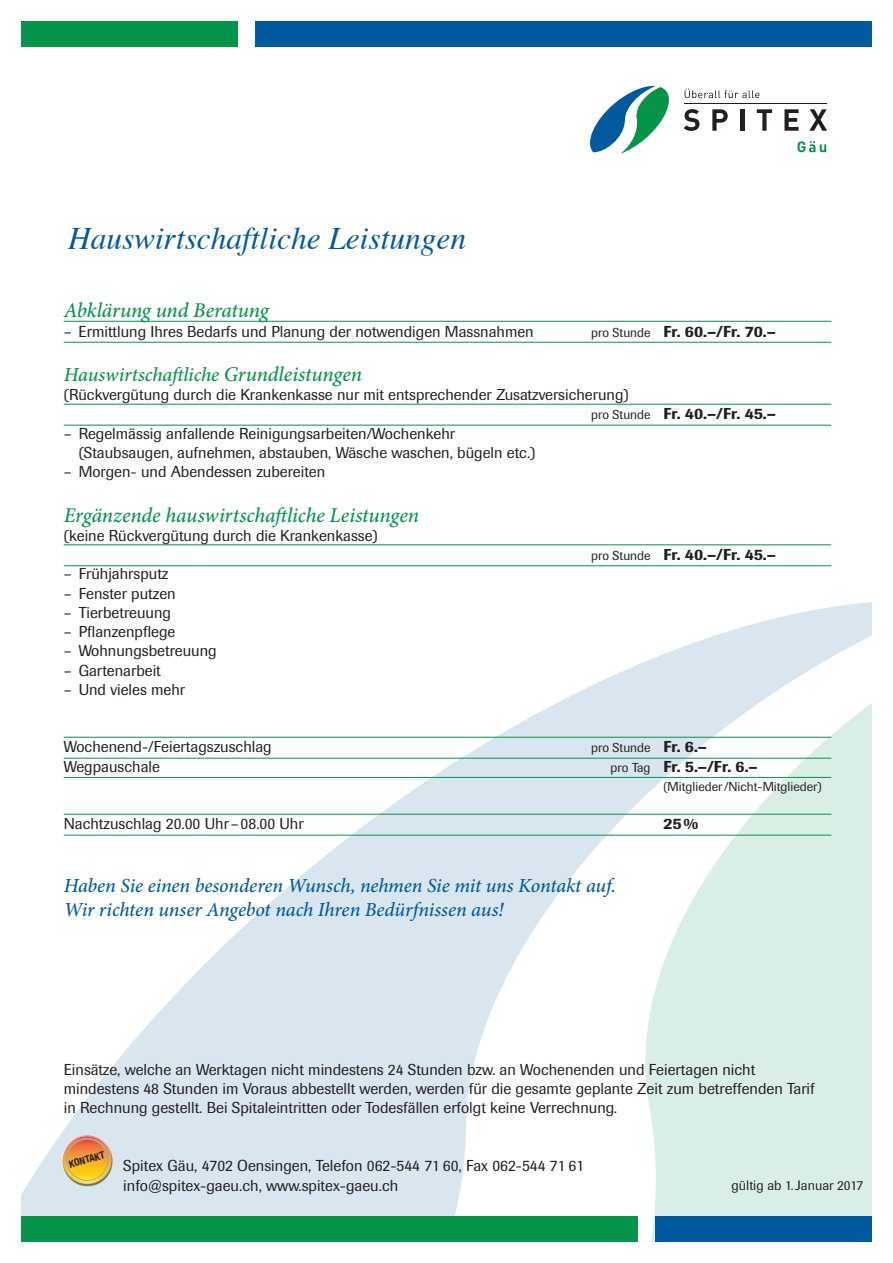
<style>
.page{position:relative;width:893px;height:1263px;background:#fff}
.page>*{position:absolute;margin:0;border:0;box-sizing:border-box;transform-origin:0 0}
.t1{font:italic 31.35px "Times";color:#015a9d}
.t2{font:italic 500 21px "Minion Pro";letter-spacing:-.005em;color:#06934a}
.t3{font:italic 500 19.95px/24px "Minion Pro";letter-spacing:-.005em;color:#015a9d}
.t4{font:italic 500 19.95px "Minion Pro";letter-spacing:-.005em;color:#06934a}
.t5{font:15.6px/19.2px "Imago Pro";color:#231f20}
.t6{font:500 15.6px "Imago Pro";color:#231f20}
.t7{font:13.5px "Imago Pro";color:#231f20}
.t8{font:12.9px "Imago Pro";color:#231f20}
.t9{font:700 condensed 10.05px "Helvetica Neue LT Com";color:#231f20}
.s1{font-weight:400;font-size:12.9px}
.s2{font-size:21px}
.s3{font-size:12.9px}
.s4{font-weight:500}
.s5{font-weight:500;font-size:15.6px}
</style>
<div class="page">
<svg style="left:21px;top:602px;width:851px;height:640px"></svg>
<div style="left:21px;top:21px;width:217px;height:26px;background:#06934a"></div>
<div style="left:255px;top:21px;width:617px;height:26px;background:#015a9d"></div>
<div style="left:655px;top:1216px;width:217px;height:26px;background:#015a9d"></div>
<div style="left:21px;top:1216px;width:617px;height:26px;background:#06934a"></div>
<svg style="left:62px;top:1135px;width:51px;height:52px"></svg>
<svg style="left:63px;top:1136px;width:49px;height:48px;background:#e6ae5e"></svg>
<svg style="left:590px;top:85px;width:79px;height:69px"></svg>
<svg style="left:684px;top:109px;width:15px;height:22px"></svg>
<svg style="left:712px;top:109px;width:16px;height:22px"></svg>
<hr style="left:740px;top:109px;width:4px;height:22px;background:#231f20">
<svg style="left:757px;top:109px;width:15px;height:22px"></svg>
<svg style="left:784px;top:109px;width:15px;height:22px"></svg>
<svg style="left:809px;top:109px;width:18px;height:22px"></svg>
<hr style="left:685px;top:103px;width:142px;height:1px;background:#231f20">
<svg style="left:685px;top:89px;width:74px;height:9px"></svg>
<svg style="left:797px;top:141px;width:29px;height:11px"></svg>
<hr style="left:64px;top:321px;width:767px;height:1px;background:#06934a">
<hr style="left:64px;top:342px;width:767px;height:1px;background:#06934a">
<hr style="left:64px;top:404px;width:767px;height:1px;background:#06934a">
<hr style="left:64px;top:425px;width:767px;height:1px;background:#06934a">
<hr style="left:64px;top:544px;width:767px;height:1px;background:#06934a">
<hr style="left:64px;top:565px;width:767px;height:1px;background:#06934a">
<hr style="left:64px;top:737px;width:767px;height:1px;background:#06934a">
<hr style="left:64px;top:758px;width:767px;height:1px;background:#06934a">
<hr style="left:64px;top:777px;width:767px;height:1px;background:#06934a">
<hr style="left:64px;top:814px;width:767px;height:1px;background:#06934a">
<hr style="left:64px;top:835px;width:767px;height:1px;background:#06934a">
<h1 class="t1" style="left:68px;top:210px;width:399px">Hauswirtschaftliche Leistungen</h1>
<h2 class="t2" style="left:64px;top:296px;width:206px">Abklärung und Beratung</h2>
<p class="t5" style="left:64px;top:321px;width:471px">– Ermittlung Ihres Bedarfs und Planung der notwendigen Massnahmen</p>
<p class="t6" style="left:591px;top:321px;width:186px"><span class="s1">pro Stunde</span> Fr. 60.–/Fr. 70.–</p>
<p class="t4" style="left:64px;top:361px;width:300px">Hauswirtschaftliche <span class="s2">Grundleistungen</span></p>
<p class="t5" style="left:591px;top:385px;width:186px;text-indent:-527px">(Rückvergütung durch die Krankenkasse nur mit entsprechender Zusatzversicherung)<br><span class="s3">pro Stunde</span> <span class="s4">Fr. 40.–/Fr. 45.–</span></p>
<p class="t5" style="left:79px;top:423px;width:458px;text-indent:-15px">– Regelmässig anfallende Reinigungsarbeiten/Wochenkehr (Staubsaugen, aufnehmen, abstauben, Wäsche waschen, bügeln etc.)</p>
<p class="t5" style="left:64px;top:462px;width:263px">– Morgen- und Abendessen zubereiten</p>
<h2 class="t2" style="left:64px;top:500px;width:357px">Ergänzende hauswirtschaftliche Leistungen</h2>
<p class="t5" style="left:64px;top:526px;width:316px">(keine Rückvergütung durch die Krankenkasse)</p>
<p class="t6" style="left:591px;top:544px;width:186px"><span class="s1">pro Stunde</span> Fr. 40.–/Fr. 45.–</p>
<p class="t5" style="left:64px;top:564px;width:106px">– Frühjahrsputz</p>
<p class="t5" style="left:64px;top:583px;width:113px">– Fenster putzen</p>
<p class="t5" style="left:64px;top:603px;width:109px">– Tierbetreuung</p>
<p class="t5" style="left:64px;top:622px;width:113px">– Pflanzenpflege</p>
<p class="t5" style="left:64px;top:641px;width:154px">– Wohnungsbetreuung</p>
<p class="t5" style="left:64px;top:660px;width:99px">– Gartenarbeit</p>
<p class="t5" style="left:64px;top:679px;width:123px">– Und vieles mehr</p>
<p class="t5" style="left:64px;top:737px;width:209px">Wochenend-/Feiertagszuschlag</p>
<p class="t8" style="left:591px;top:740px;width:117px">pro Stunde <span class="s5">Fr. 6.–</span></p>
<p class="t5" style="left:64px;top:756px;width:98px">Wegpauschale</p>
<p class="t6" style="left:611px;top:756px;width:149px"><span class="s1">pro Tag</span> Fr. 5.–/Fr. 6.–</p>
<p class="t8" style="left:663px;top:778px;width:160px">(Mitglieder/Nicht-Mitglieder)</p>
<p class="t5" style="left:64px;top:814px;width:241px">Nachtzuschlag 20.00 Uhr –08.00 Uhr</p>
<p class="t6" style="left:663px;top:814px;width:37px">25%</p>
<p class="t3" style="left:64px;top:873px;width:554px">Haben Sie einen besonderen Wunsch, nehmen Sie mit uns Kontakt auf.<br>Wir richten unser Angebot nach Ihren Bedürfnissen aus!</p>
<p class="t5" style="left:64px;top:1060px;width:752px">Einsätze, welche an Werktagen nicht mindestens 24 Stunden bzw. an Wochenenden und Feiertagen nicht mindestens 48 Stunden im Voraus abbestellt werden, werden für die gesamte geplante Zeit zum betreffenden Tarif in Rechnung gestellt. Bei Spitaleintritten oder Todesfällen erfolgt keine Verrechnung.</p>
<p class="t9" style="left:68px;top:1158px;width:38px;rotate:-15deg">KONTAKT</p>
<p class="t5" style="left:123px;top:1156px;width:462px">Spitex Gäu, 4702 Oensingen, Telefon 062-544 71 60, Fax 062-544 71 61 info@spitex-gaeu.ch, www.spitex-gaeu.ch</p>
<p class="t7" style="left:732px;top:1176px;width:133px">gültig ab 1. Januar 2017</p>
</div>
